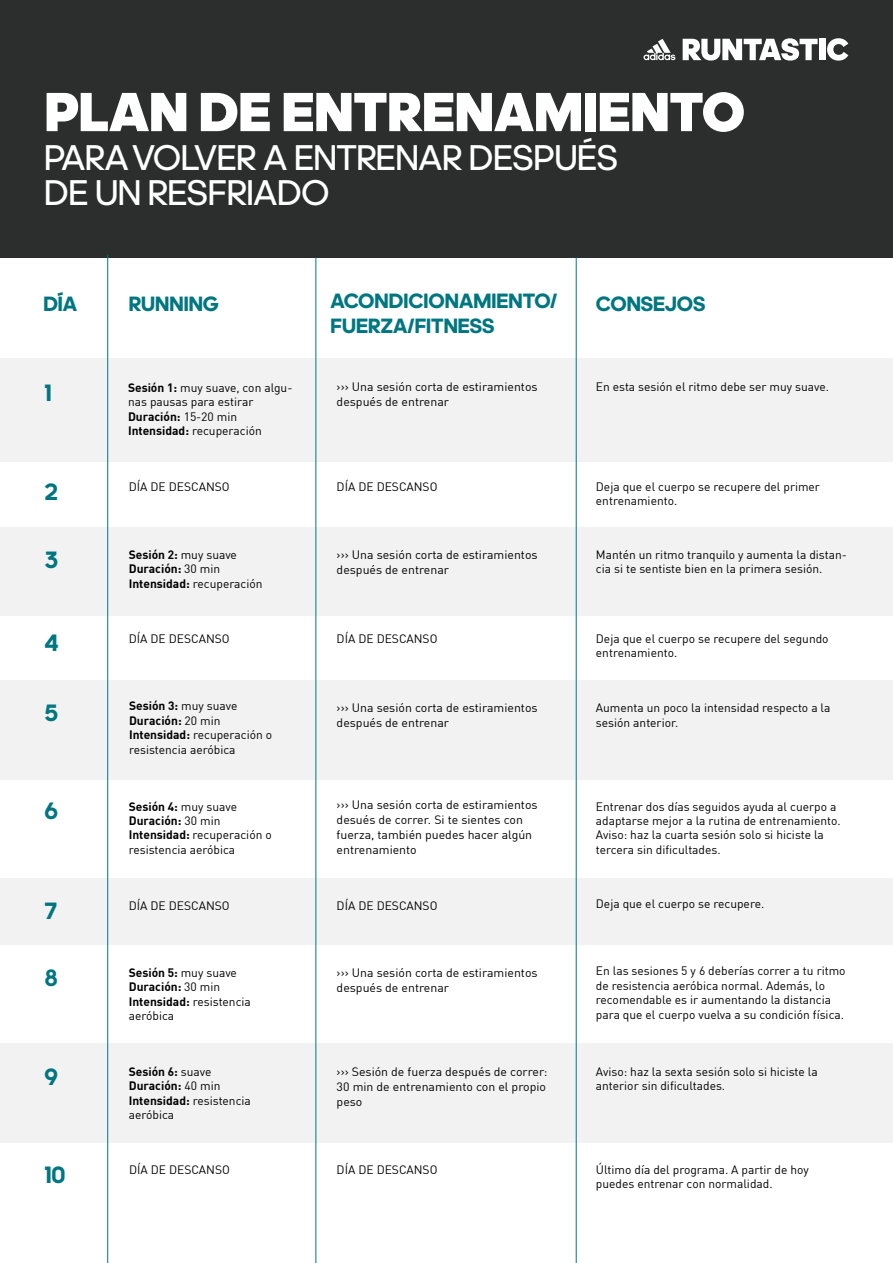
<style>
.page{position:relative;width:893px;height:1263px;background:#fff}
.page>*{position:absolute;margin:0;border:0;box-sizing:border-box;transform-origin:0 0}
.t1{font:900 55.8px "adineue PRO";color:#fff}
.t2{font:36.3px/35px "adineue PRO";color:#fff}
.t3{font:700 24px "adineue PRO";color:#007681}
.t4{font:700 21px/25.2px "adineue PRO";color:#007681}
.t5{font:12px/14.4px "Adihaus DIN";color:#000}
.t6{font:700 12px/14.4px "Adihaus DIN";color:#000}
.s1{font-weight:700}
.s2{font-weight:400}
</style>
<div class="page">
<div style="left:0;top:359px;width:893px;height:103px;background:#f2f2f2"></div>
<div style="left:0;top:528px;width:893px;height:88px;background:#f2f2f2"></div>
<div style="left:0;top:680px;width:893px;height:99px;background:#f2f2f2"></div>
<div style="left:0;top:878px;width:893px;height:67px;background:#f2f2f2"></div>
<div style="left:0;top:1043px;width:893px;height:99px;background:#f2f2f2"></div>
<div style="left:0;top:0;width:893px;height:258px;background:#2c2e2d"></div>
<hr style="left:315px;top:257px;width:1px;height:1006px;background:#007681">
<hr style="left:107px;top:255px;width:1px;height:1008px;background:#007681">
<hr style="left:576px;top:257px;width:1px;height:1006px;background:#007681">
<svg style="left:643px;top:39px;width:32px;height:21px"></svg>
<svg style="left:683px;top:38px;width:135px;height:23px"></svg>
<div style="left:819px;top:39px;width:6px;height:21px;background:#fff"></div>
<svg style="left:827px;top:38px;width:21px;height:23px"></svg>
<h1 class="t1" style="left:45px;top:78px;width:702px">PLAN DE ENTRENAMIENTO</h1>
<h2 class="t2" style="left:45px;top:140px;width:575px">PARA VOLVER A ENTRENAR DESPUÉS<br>DE UN RESFRIADO</h2>
<h3 class="t4" style="left:43px;top:291px;width:36px">DÍA</h3>
<h3 class="t4" style="left:129px;top:291px;width:92px">RUNNING</h3>
<h3 class="t4" style="left:330px;top:288px;width:228px">ACONDICIONAMIENTO/<br>FUERZA/FITNESS</h3>
<h3 class="t4" style="left:596px;top:291px;width:111px">CONSEJOS</h3>
<h3 class="t3" style="left:45px;top:378px;width:8px">1</h3>
<p class="t5" style="left:128px;top:379px;width:166px"><span class="s1">Sesión 1:</span> muy suave, con algu&shy;nas pausas para estirar<br><span class="s1">Duración:</span> 15-20 min<br><span class="s1">Intensidad:</span> recuperación</p>
<p class="t5" style="left:337px;top:378px;width:202px;line-height:15px">››› Una sesión corta de estiramientos después de entrenar</p>
<p class="t5" style="left:596px;top:379px;width:235px">En esta sesión el ritmo debe ser muy suave.</p>
<h3 class="t3" style="left:45px;top:477px;width:15px">2</h3>
<p class="t5" style="left:129px;top:478px;width:102px">DÍA DE DESCANSO</p>
<p class="t5" style="left:337px;top:478px;width:102px">DÍA DE DESCANSO</p>
<p class="t5" style="left:596px;top:478px;width:226px">Deja que el cuerpo se recupere del primer entrenamiento.</p>
<h3 class="t3" style="left:45px;top:545px;width:15px">3</h3>
<p class="t6" style="left:129px;top:546px;width:135px">Sesión 2: <span class="s2">muy suave<br></span>Duración: <span class="s2">30 min<br></span>Intensidad: <span class="s2">recuperación</span></p>
<p class="t5" style="left:337px;top:546px;width:202px;line-height:15px">››› Una sesión corta de estiramientos después de entrenar</p>
<p class="t5" style="left:596px;top:546px;width:252px">Mantén un ritmo tranquilo y aumenta la distan&shy;cia si te sentiste bien en la primera sesión.</p>
<h3 class="t3" style="left:45px;top:629px;width:16px">4</h3>
<p class="t5" style="left:129px;top:630px;width:102px">DÍA DE DESCANSO</p>
<p class="t5" style="left:337px;top:630px;width:102px">DÍA DE DESCANSO</p>
<p class="t5" style="left:596px;top:630px;width:234px">Deja que el cuerpo se recupere del segundo entrenamiento.</p>
<h3 class="t3" style="left:45px;top:699px;width:15px">5</h3>
<p class="t5" style="left:129px;top:698px;width:145px"><span class="s1">Sesión 3:</span> muy suave<br><span class="s1">Duración:</span> 20 min<br><span class="s1">Intensidad:</span> recuperación o resistencia aeróbica</p>
<p class="t5" style="left:337px;top:699px;width:202px;line-height:15px">››› Una sesión corta de estiramientos después de entrenar</p>
<p class="t5" style="left:596px;top:700px;width:236px">Aumenta un poco la intensidad respecto a la sesión anterior.</p>
<h3 class="t3" style="left:45px;top:797px;width:15px">6</h3>
<p class="t5" style="left:129px;top:798px;width:145px"><span class="s1">Sesión 4:</span> muy suave<br><span class="s1">Duración:</span> 30 min<br><span class="s1">Intensidad:</span> recuperación o resistencia aeróbica</p>
<p class="t5" style="left:337px;top:795px;width:202px;line-height:15px">››› Una sesión corta de estiramientos desués de correr. Si te sientes con fuerza, también puedes hacer algún entrenamiento</p>
<p class="t5" style="left:596px;top:798px;width:246px">Entrenar dos días seguidos ayuda al cuerpo a adaptarse mejor a la rutina de entrenamiento.<br>Aviso: haz la cuarta sesión solo si hiciste la tercera sin dificultades.</p>
<h3 class="t3" style="left:45px;top:897px;width:14px">7</h3>
<p class="t5" style="left:129px;top:897px;width:102px">DÍA DE DESCANSO</p>
<p class="t5" style="left:337px;top:897px;width:102px">DÍA DE DESCANSO</p>
<p class="t5" style="left:596px;top:895px;width:170px">Deja que el cuerpo se recupere.</p>
<h3 class="t3" style="left:45px;top:963px;width:15px">8</h3>
<p class="t5" style="left:129px;top:964px;width:124px"><span class="s1">Sesión 5:</span> muy suave<br><span class="s1">Duración:</span> 30 min<br><span class="s1">Intensidad:</span> resistencia aeróbica</p>
<p class="t5" style="left:337px;top:964px;width:202px;line-height:15px">››› Una sesión corta de estiramientos después de entrenar</p>
<p class="t5" style="left:596px;top:963px;width:251px">En las sesiones 5 y 6 deberías correr a tu ritmo de resistencia aeróbica normal. Además, lo recomendable es ir aumentando la distancia para que el cuerpo vuelva a su condición física.</p>
<h3 class="t3" style="left:45px;top:1062px;width:15px">9</h3>
<p class="t5" style="left:129px;top:1063px;width:124px"><span class="s1">Sesión 6:</span> suave<br><span class="s1">Duración:</span> 40 min<br><span class="s1">Intensidad:</span> resistencia aeróbica</p>
<p class="t5" style="left:337px;top:1063px;width:212px;line-height:15px;text-align:justify">››› Sesión de fuerza después de correr:<br>30 min de entrenamiento con el propio peso</p>
<p class="t5" style="left:596px;top:1063px;width:223px">Aviso: haz la sexta sesión solo si hiciste la anterior sin dificultades.</p>
<h3 class="t3" style="left:45px;top:1160px;width:22px">10</h3>
<p class="t5" style="left:129px;top:1161px;width:102px">DÍA DE DESCANSO</p>
<p class="t5" style="left:337px;top:1161px;width:102px">DÍA DE DESCANSO</p>
<p class="t5" style="left:596px;top:1161px;width:214px">Último día del programa. A partir de hoy puedes entrenar con normalidad.</p>
</div>
